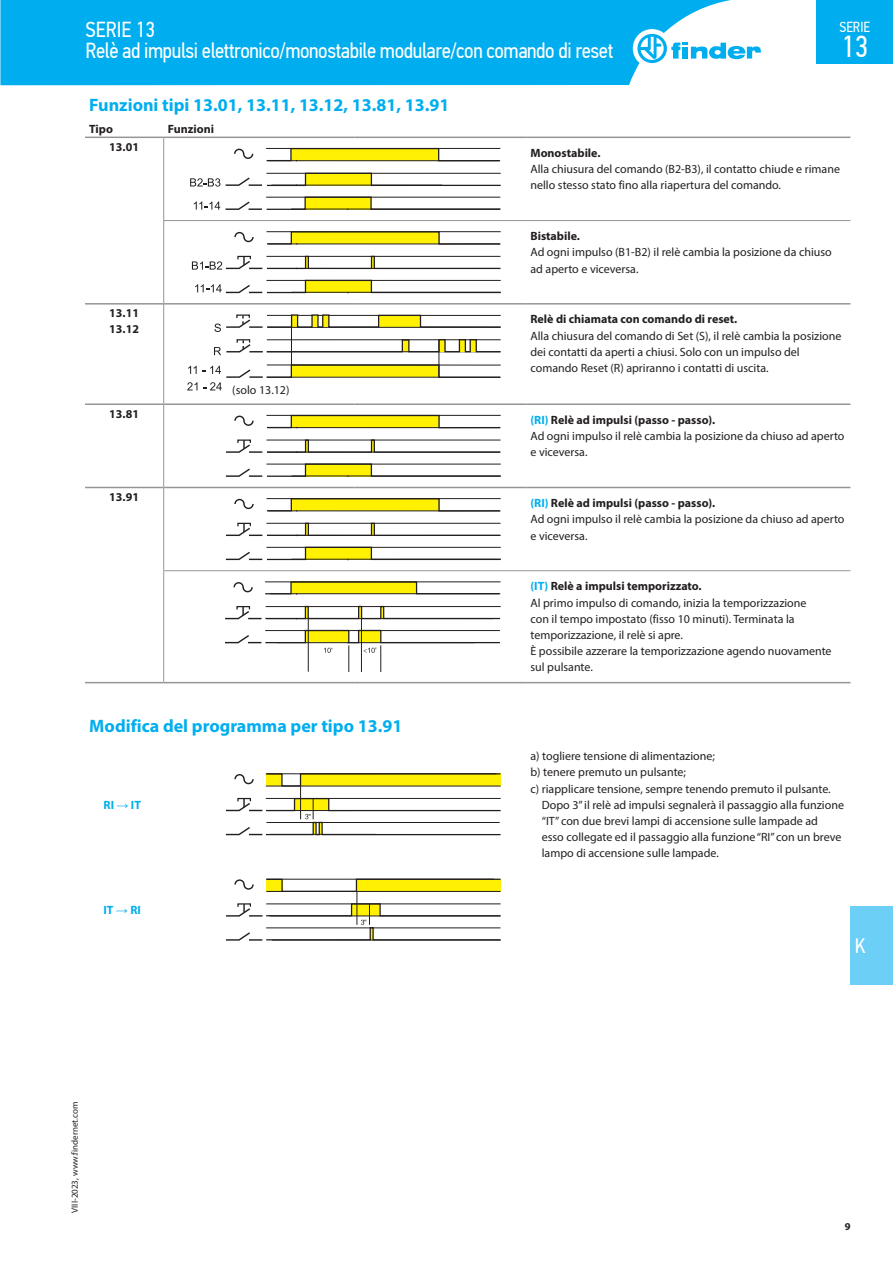
<style>
.page{position:relative;width:893px;height:1263px;background:#fff}
.page>*{position:absolute;margin:0;border:0;box-sizing:border-box;transform-origin:0 0}
.t1{font:30.3px "PF Din Text Cond Pro";color:#fff}
.t2{font:21.75px/21px "PF Din Text Cond Pro";letter-spacing:-.02em;color:#fff}
.t3{font:21px "PF Din Text Cond Pro";color:#fff}
.t4{font:700 18px "Myriad Pro";color:#00aeef}
.t5{font:14.55px "PF Din Text Cond Pro";color:#fff}
.t6{font:12px/16.2px "Myriad Pro";color:#231f20}
.t7{font:700 12px/16.2px "Myriad Pro";color:#231f20}
.t8{font:700 12px "Myriad Pro";color:#00aeef}
.t9{font:700 10.5px "Myriad Pro";color:#231f20}
.t10{font:9px "Myriad Pro";color:#231f20}
.s1{font-family:"Arial";font-weight:400}
.s2{font-weight:700;color:#00aeef}
.s3{font-weight:700}
</style>
<div class="page">
<div style="left:850px;top:906px;width:43px;height:78px;background:#6bcff6"></div>
<div style="left:0;top:0;width:731px;height:85px;background:#00aeef"></div>
<div style="left:633px;top:29px;width:38px;height:39px;background:#fff;border-radius:50%"></div>
<svg style="left:637px;top:34px;width:124px;height:29px"></svg>
<div style="left:816px;top:0;width:77px;height:64px;background:#00aeef"></div>
<hr style="left:85px;top:682px;width:79px;height:1px;background:#939598">
<hr style="left:163px;top:220px;width:192px;height:1px;background:#939598">
<hr style="left:355px;top:220px;width:171px;height:1px;background:#939598">
<hr style="left:163px;top:570px;width:192px;height:1px;background:#939598">
<hr style="left:355px;top:570px;width:171px;height:1px;background:#939598">
<hr style="left:85px;top:137px;width:79px;height:1px;background:#939598">
<hr style="left:164px;top:137px;width:191px;height:1px;background:#939598">
<hr style="left:355px;top:137px;width:171px;height:1px;background:#939598">
<hr style="left:85px;top:303px;width:78px;height:2px;background:#939598">
<hr style="left:164px;top:303px;width:191px;height:2px;background:#939598">
<hr style="left:355px;top:303px;width:171px;height:2px;background:#939598">
<hr style="left:526px;top:303px;width:324px;height:2px;background:#939598">
<hr style="left:85px;top:403px;width:78px;height:2px;background:#939598">
<hr style="left:164px;top:403px;width:191px;height:2px;background:#939598">
<hr style="left:355px;top:403px;width:171px;height:2px;background:#939598">
<hr style="left:526px;top:403px;width:324px;height:2px;background:#939598">
<hr style="left:85px;top:487px;width:78px;height:1px;background:#939598">
<hr style="left:164px;top:487px;width:191px;height:1px;background:#939598">
<hr style="left:355px;top:487px;width:171px;height:1px;background:#939598">
<hr style="left:164px;top:682px;width:191px;height:1px;background:#939598">
<hr style="left:355px;top:682px;width:171px;height:1px;background:#939598">
<hr style="left:163px;top:138px;width:1px;height:82px;background:#939598">
<hr style="left:526px;top:137px;width:324px;height:1px;background:#939598">
<hr style="left:163px;top:221px;width:1px;height:83px;background:#939598">
<hr style="left:526px;top:220px;width:324px;height:1px;background:#939598">
<hr style="left:163px;top:304px;width:1px;height:100px;background:#939598">
<hr style="left:163px;top:404px;width:1px;height:83px;background:#939598">
<hr style="left:163px;top:487px;width:1px;height:83px;background:#939598">
<hr style="left:526px;top:487px;width:324px;height:1px;background:#939598">
<hr style="left:163px;top:571px;width:1px;height:111px;background:#939598">
<hr style="left:526px;top:570px;width:324px;height:1px;background:#939598">
<hr style="left:526px;top:682px;width:324px;height:1px;background:#939598">
<svg style="left:190px;top:148px;width:311px;height:62px"></svg>
<hr style="left:266px;top:173px;width:235px;height:1px;background:#231f20">
<hr style="left:272px;top:185px;width:170px;height:1px;background:#231f20">
<svg style="left:192px;top:231px;width:309px;height:62px"></svg>
<hr style="left:291px;top:323px;width:1px;height:52px;background:#231f20">
<svg style="left:187px;top:339px;width:314px;height:51px"></svg>
<svg style="left:214px;top:314px;width:287px;height:18px"></svg>
<div style="left:236px;top:314px;width:14px;height:5px;border:1px solid #231f20"></div>
<svg style="left:226px;top:415px;width:275px;height:62px"></svg>
<hr style="left:268px;top:427px;width:232px;height:1px;background:#231f20">
<hr style="left:292px;top:476px;width:209px;height:1px;background:#231f20">
<hr style="left:266px;top:415px;width:235px;height:1px;background:#231f20">
<svg style="left:226px;top:498px;width:275px;height:62px"></svg>
<hr style="left:268px;top:511px;width:232px;height:1px;background:#231f20">
<hr style="left:292px;top:559px;width:209px;height:1px;background:#231f20">
<hr style="left:266px;top:498px;width:235px;height:1px;background:#231f20">
<svg style="left:225px;top:581px;width:276px;height:91px"></svg>
<hr style="left:308px;top:619px;width:1px;height:53px;background:#231f20">
<hr style="left:300px;top:786px;width:1px;height:33px;background:#231f20">
<svg style="left:265px;top:773px;width:236px;height:14px;background:#e8dc16"></svg>
<svg style="left:234px;top:774px;width:20px;height:11px"></svg>
<hr style="left:266px;top:786px;width:235px;height:1px;background:#231f20">
<hr style="left:267px;top:773px;width:229px;height:1px;background:#231f20">
<svg style="left:226px;top:797px;width:275px;height:38px"></svg>
<svg style="left:266px;top:879px;width:235px;height:14px"></svg>
<svg style="left:234px;top:879px;width:20px;height:11px"></svg>
<hr style="left:266px;top:891px;width:235px;height:1px;background:#231f20">
<hr style="left:266px;top:879px;width:228px;height:1px;background:#231f20">
<hr style="left:357px;top:892px;width:1px;height:33px;background:#231f20">
<svg style="left:226px;top:902px;width:275px;height:39px"></svg>
<p class="t5" style="left:839px;top:19px;width:32px">SERIE</p>
<h1 class="t1" style="left:841px;top:28px;width:28px">13</h1>
<h2 class="t2" style="left:85px;top:19px;width:529px">SERIE 13<br>Relè ad impulsi elettronico/monostabile modulare/con comando di reset</h2>
<h3 class="t4" style="left:89px;top:93px;width:362px">Funzioni tipi 13.01, 13.11, 13.12, 13.81, 13.91</h3>
<p class="t7" style="left:89px;top:121px;width:25px">Tipo</p>
<p class="t7" style="left:168px;top:121px;width:48px">Funzioni</p>
<p class="t7" style="left:109px;top:138px;width:31px">13.01</p>
<p class="t7" style="left:530px;top:144px;width:72px">Monostabile.</p>
<p class="t6" style="left:530px;top:161px;width:311px">Alla chiusura del comando (B2-B3), il contatto chiude e rimane nello stesso stato fino alla riapertura del comando.</p>
<p class="t7" style="left:530px;top:228px;width:51px">Bistabile.</p>
<p class="t6" style="left:530px;top:244px;width:303px">Ad ogni impulso (B1-B2) il relè cambia la posizione da chiuso ad aperto e viceversa.</p>
<p class="t7" style="left:109px;top:304px;width:31px">13.11<br>13.12</p>
<p class="t7" style="left:530px;top:311px;width:208px">Relè di chiamata con comando di reset.</p>
<p class="t6" style="left:530px;top:327px;width:312px">Alla chiusura del comando di Set (S), il relè cambia la posizione dei contatti da aperti a chiusi. Solo con un impulso del comando Reset (R) apriranno i contatti di uscita.</p>
<p class="t7" style="left:109px;top:405px;width:31px">13.81</p>
<p class="t7" style="left:109px;top:488px;width:31px">13.91</p>
<p class="t6" style="left:232px;top:381px;width:59px">(solo 13.12)</p>
<h3 class="t4" style="left:89px;top:714px;width:315px">Modifica del programma per tipo 13.91</h3>
<p class="t8" style="left:104px;top:797px;width:39px">RI <span class="s1">→</span> IT</p>
<p class="t8" style="left:104px;top:902px;width:39px">IT <span class="s1">→</span> RI</p>
<p class="t10" style="left:69px;top:1213px;width:113px;rotate:-90deg">VIII-2023, www.findernet.com</p>
<p class="t6" style="left:530px;top:412px;width:315px"><span class="s2">(RI)</span> <span class="s3">Relè ad impulsi (passo - passo).<br></span>Ad ogni impulso il relè cambia la posizione da chiuso ad aperto e viceversa.</p>
<p class="t6" style="left:530px;top:495px;width:315px"><span class="s2">(RI)</span> <span class="s3">Relè ad impulsi (passo - passo).<br></span>Ad ogni impulso il relè cambia la posizione da chiuso ad aperto e viceversa.</p>
<p class="t6" style="left:530px;top:578px;width:303px"><span class="s2">(IT)</span> <span class="s3">Relè a impulsi temporizzato.<br></span>Al primo impulso di comando, inizia la temporizzazione<br>con il tempo impostato (fisso 10 minuti). Terminata la temporizzazione, il relè si apre.<br>È possibile azzerare la temporizzazione agendo nuovamente sul pulsante.</p>
<p class="t6" style="left:530px;top:748px;width:186px">a) togliere tensione di alimentazione;</p>
<p class="t6" style="left:530px;top:764px;width:157px">b) tenere premuto un pulsante;</p>
<p class="t6" style="left:530px;top:780px;width:302px">c) riapplicare tensione, sempre tenendo premuto il pulsante.</p>
<p class="t6" style="left:542px;top:796px;width:304px">Dopo 3” il relè ad impulsi segnalerà il passaggio alla funzione</p>
<p class="t6" style="left:542px;top:813px;width:278px">“IT” con due brevi lampi di accensione sulle lampade ad</p>
<p class="t6" style="left:542px;top:829px;width:301px">esso collegate ed il passaggio alla funzione “RI” con un breve</p>
<p class="t6" style="left:542px;top:845px;width:179px">lampo di accensione sulle lampade.</p>
<h3 class="t3" style="left:855px;top:933px;width:12px">K</h3>
<p class="t9" style="left:845px;top:1219px;width:7px">9</p>
</div>
